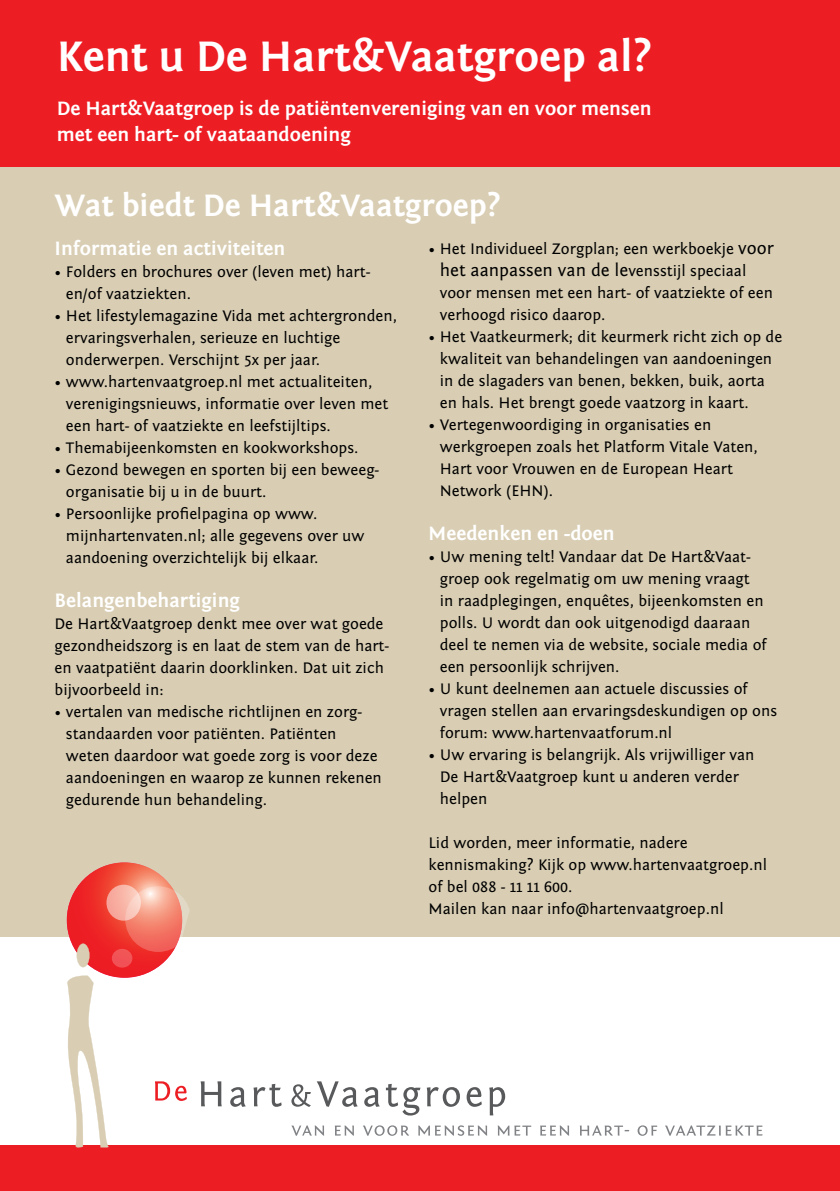
<style>
.page{position:relative;width:840px;height:1191px;background:#fff}
.page>*{position:absolute;margin:0;border:0;box-sizing:border-box;transform-origin:0 0}
.t1{font:700 44px "Fontin Sans";color:#fff}
.t2{font:700 32px "Fontin Sans";color:#fff}
.t3{font:700 20px/26px "Fontin Sans";color:#fff}
.t4{font:18px "Fontin Sans";color:#000}
.t5{font:16px/22px "Fontin Sans";color:#000}
.s1{font-size:18px}
.s2{font-size:16px}
</style>
<div class="page">
<div style="left:0;top:1145px;width:839px;height:46px;background:#ed1d24"></div>
<div style="left:0;top:144px;width:839px;height:792px;background:#d9ceb4"></div>
<div style="left:0;top:0;width:839px;height:166px;background:#ed1d24"></div>
<svg style="left:67px;top:862px;width:115px;height:115px;background:#ee3732"></svg>
<svg style="left:106px;top:884px;width:35px;height:36px"></svg>
<svg style="left:125px;top:886px;width:66px;height:66px;background:#f39988"></svg>
<div style="left:112px;top:948px;width:20px;height:19px;background:#f15256;border-radius:50%"></div>
<svg style="left:77px;top:943px;width:12px;height:24px"></svg>
<svg style="left:67px;top:975px;width:42px;height:173px"></svg>
<svg style="left:291px;top:1125px;width:33px;height:10px"></svg>
<svg style="left:334px;top:1125px;width:20px;height:10px"></svg>
<svg style="left:363px;top:1125px;width:46px;height:10px"></svg>
<svg style="left:418px;top:1125px;width:69px;height:10px"></svg>
<svg style="left:497px;top:1125px;width:34px;height:10px"></svg>
<svg style="left:540px;top:1125px;width:29px;height:10px"></svg>
<svg style="left:580px;top:1125px;width:49px;height:10px"></svg>
<svg style="left:637px;top:1125px;width:19px;height:10px"></svg>
<svg style="left:665px;top:1125px;width:97px;height:10px"></svg>
<svg style="left:155px;top:1081px;width:66px;height:26px"></svg>
<svg style="left:230px;top:1087px;width:16px;height:19px"></svg>
<svg style="left:253px;top:1084px;width:28px;height:22px"></svg>
<svg style="left:291px;top:1081px;width:66px;height:26px"></svg>
<svg style="left:364px;top:1087px;width:15px;height:19px"></svg>
<svg style="left:385px;top:1083px;width:35px;height:32px"></svg>
<svg style="left:426px;top:1087px;width:33px;height:19px"></svg>
<svg style="left:466px;top:1087px;width:15px;height:19px"></svg>
<svg style="left:489px;top:1087px;width:16px;height:28px"></svg>
<h1 class="t1" style="left:57px;top:32px;width:596px">Kent u De Hart&amp;Vaatgroep al?</h1>
<p class="t3" style="left:57px;top:96px;width:596px">De Hart&amp;Vaatgroep is de patiëntenvereniging van en voor mensen met een hart- of vaataandoening</p>
<h2 class="t2" style="left:55px;top:188px;width:447px">Wat biedt De Hart&amp;Vaatgroep?</h2>
<p class="t3" style="left:55px;top:236px;width:232px">Informatie en activiteiten</p>
<p class="t5" style="left:66px;top:261px;width:306px;text-indent:-11px">• Folders en brochures over (leven met) hart&shy;en/of vaatziekten.</p>
<p class="t5" style="left:66px;top:305px;width:332px;text-indent:-11px">• Het lifestylemagazine Vida met achtergronden, ervaringsverhalen, serieuze en luchtige onderwerpen. Verschijnt 5x per jaar.</p>
<p class="t5" style="left:66px;top:371px;width:324px;text-indent:-11px">• www.hartenvaatgroep.nl met actualiteiten, verenigingsnieuws, informatie over leven met een hart- of vaatziekte en leefstijltips.</p>
<p class="t5" style="left:55px;top:437px;width:305px">• Themabijeenkomsten en kookworkshops.</p>
<p class="t5" style="left:66px;top:459px;width:314px;text-indent:-11px">• Gezond bewegen en sporten bij een beweeg&shy;organisatie bij u in de buurt.</p>
<p class="t5" style="left:66px;top:503px;width:300px;text-indent:-11px">• Persoonlijke profielpagina op www. mijnhartenvaten.nl; alle gegevens over uw aandoening overzichtelijk bij elkaar.</p>
<p class="t3" style="left:55px;top:588px;width:187px">Belangenbehartiging</p>
<p class="t5" style="left:55px;top:613px;width:336px">De Hart&amp;Vaatgroep denkt mee over wat goede gezondheidszorg is en laat de stem van de hart&shy;en vaatpatiënt daarin doorklinken. Dat uit zich bijvoorbeeld in:</p>
<p class="t5" style="left:66px;top:701px;width:317px;text-indent:-11px">• vertalen van medische richtlijnen en zorg&shy;standaarden voor patiënten. Patiënten weten daardoor wat goede zorg is voor deze aandoeningen en waarop ze kunnen rekenen gedurende hun behandeling.</p>
<p class="t5" style="left:428px;top:238px;width:346px">• Het Individueel Zorgplan; een werkboekje <span class="s1">voor</span></p>
<p class="t4" style="left:439px;top:260px;width:308px">het aanpassen van de le<span class="s2">vensstijl speciaal</span></p>
<p class="t5" style="left:439px;top:282px;width:334px">voor mensen met een hart- of vaatziekte of een verhoogd risico daarop.</p>
<p class="t5" style="left:439px;top:326px;width:343px;text-indent:-11px">• Het Vaatkeurmerk; dit keurmerk richt zich op de kwaliteit van behandelingen van aandoeningen in de slagaders van benen, bekken, buik, aorta en hals. Het brengt goede vaatzorg in kaart.</p>
<p class="t5" style="left:439px;top:414px;width:319px;text-indent:-11px">• Vertegenwoordiging in organisaties en werkgroepen zoals het Platform Vitale Vaten, Hart voor Vrouwen en de European Heart Network (EHN).</p>
<p class="t3" style="left:428px;top:520px;width:188px">Meedenken en -doen</p>
<p class="t5" style="left:439px;top:546px;width:328px;text-indent:-11px">• Uw mening telt! Vandaar dat De Hart&amp;Vaat&shy;groep ook regelmatig om uw mening vraagt in raadplegingen, enquêtes, bijeenkomsten en polls. U wordt dan ook uitgenodigd daaraan deel te nemen via de website, sociale media of een persoonlijk schrijven.</p>
<p class="t5" style="left:439px;top:678px;width:339px;text-indent:-11px">• U kunt deelnemen aan actuele discussies of vragen stellen aan ervaringsdeskundigen op ons forum: www.hartenvaatforum.nl</p>
<p class="t5" style="left:439px;top:744px;width:316px;text-indent:-11px">• Uw ervaring is belangrijk. Als vrijwilliger van<br>De Hart&amp;Vaatgroep kunt u anderen verder helpen</p>
<p class="t5" style="left:428px;top:832px;width:340px">Lid worden, meer informatie, nadere kennismaking? Kijk op www.hartenvaatgroep.nl of bel 088 - 11 11 600.<br>Mailen kan naar info@hartenvaatgroep.nl</p>
</div>
